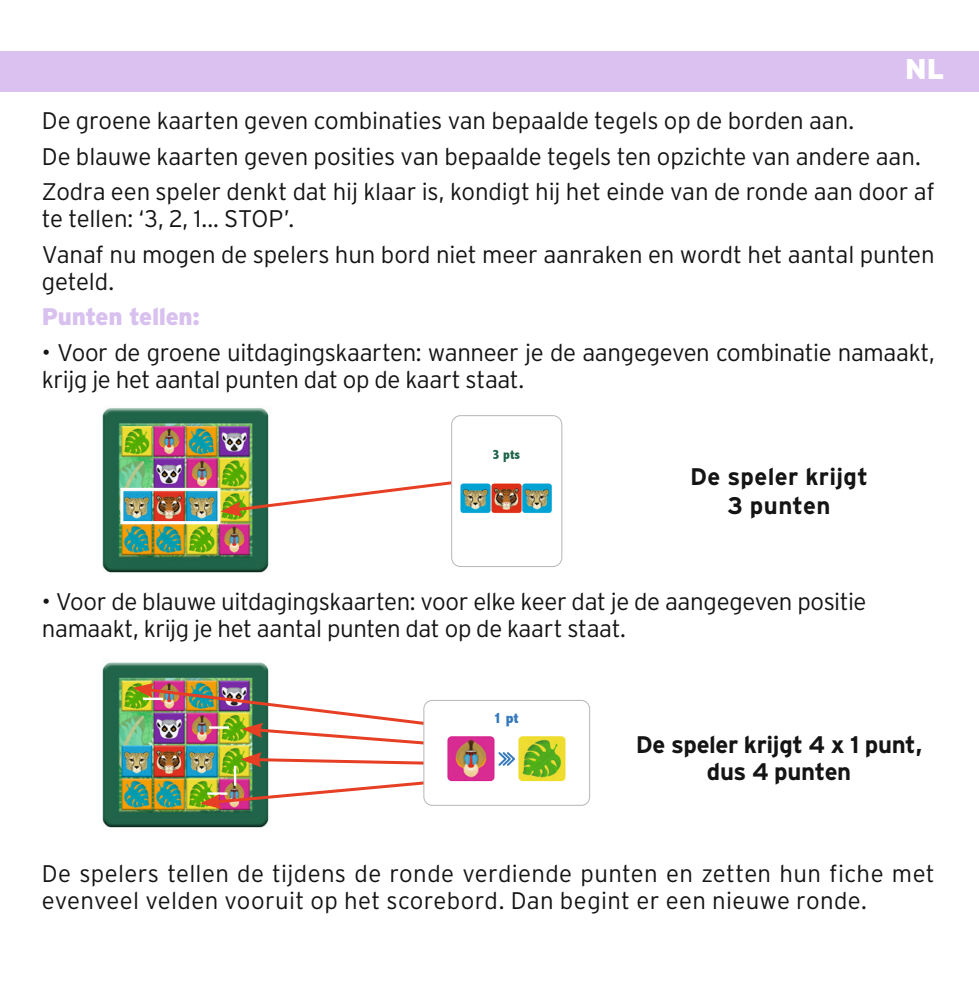
<style>
.page{position:relative;width:979px;height:984px;background:#fff}
.page>*{position:absolute;margin:0;border:0;box-sizing:border-box;transform-origin:0 0}
.t1{font:900 28.5px "Interstate";color:#fff}
.texte_courant{font:300 24px/27px "Interstate";letter-spacing:-.01em;color:#131413}
.texte_courant-2{font:300 24px/27px "Interstate";letter-spacing:.015em;color:#131413}
.texte_courant-3{font:700 24px/27px "Interstate";letter-spacing:-.01em;color:#131413;text-align:center}
.texte_courant-4{font:700 24px/28.8px "Interstate";letter-spacing:.015em;color:#131413;text-align:center}
.texte_courant-5{font:900 24px "Interstate";letter-spacing:-.015em;color:#d8c0ef}
.t2{font:800 condensed 15.3px "Abadi";color:#3379bb;scale:1.05 1}
.t3{font:800 condensed 13.8px "Abadi";color:#1d6449}
</style>
<div class="page">
<img style="left:102px;top:408px;width:167px;height:165px">
<div style="left:0;top:51px;width:979px;height:41px;background:#dbc1f0"></div>
<div style="left:120px;top:488px;width:100px;height:36px;border:3px solid #fff"></div>
<svg style="left:220px;top:475px;width:231px;height:42px"></svg>
<img style="left:102px;top:662px;width:167px;height:166px">
<div style="left:451px;top:415px;width:111px;height:152px;border:1px solid #b7b6b7;border-radius:9px"></div>
<img style="left:526px;top:483px;width:26px;height:31px">
<img style="left:495px;top:483px;width:31px;height:31px">
<img style="left:460px;top:483px;width:35px;height:31px">
<img style="left:133px;top:683px;width:457px;height:126px">
<div style="left:423px;top:700px;width:167px;height:106px;border:1px solid #b7b6b7;border-radius:9px"></div>
<p class="t1" style="left:905px;top:53px;width:41px">NL</p>
<p class="texte_courant" style="left:42px;top:107px;width:814px">De groene kaarten geven combinaties van bepaalde tegels op de borden aan.</p>
<p class="texte_courant" style="left:42px;top:143px;width:881px">De blauwe kaarten geven posities van bepaalde tegels ten opzichte van andere aan.</p>
<p class="texte_courant" style="left:42px;top:178px;width:895px">Zodra een speler denkt dat hij klaar is, kondigt hij het einde van de ronde aan door af te tellen: ‘3, 2, 1... STOP’.</p>
<p class="texte_courant" style="left:42px;top:241px;width:894px">Vanaf nu mogen de spelers hun bord niet meer aanraken en wordt het aantal punten geteld.</p>
<p class="texte_courant-5" style="left:42px;top:303px;width:160px">Punten tellen:</p>
<p class="texte_courant" style="left:42px;top:339px;width:894px">• Voor de groene uitdagingskaarten: wanneer je de aangegeven combinatie namaakt, krijg je het aantal punten dat op de kaart staat.</p>
<p class="t3" style="left:493px;top:447px;width:29px">3 pts</p>
<p class="texte_courant-4" style="left:690px;top:462px;width:179px">De speler krijgt<br>3 punten</p>
<p class="texte_courant" style="left:42px;top:587px;width:826px">• Voor de blauwe uitdagingskaarten: voor elke keer dat je de aangegeven positie namaakt, krijg je het aantal punten dat op de kaart staat.</p>
<p class="t2" style="left:493px;top:709px;width:26px">1 pt</p>
<p class="texte_courant-3" style="left:636px;top:731px;width:288px">De speler krijgt 4 x 1 punt, dus 4 punten</p>
<p class="texte_courant-2" style="left:42px;top:860px;width:894px">De spelers tellen de tijdens de ronde verdiende punten en zetten hun fiche met evenveel velden vooruit op het scorebord. Dan begint er een nieuwe ronde.</p>
</div>
